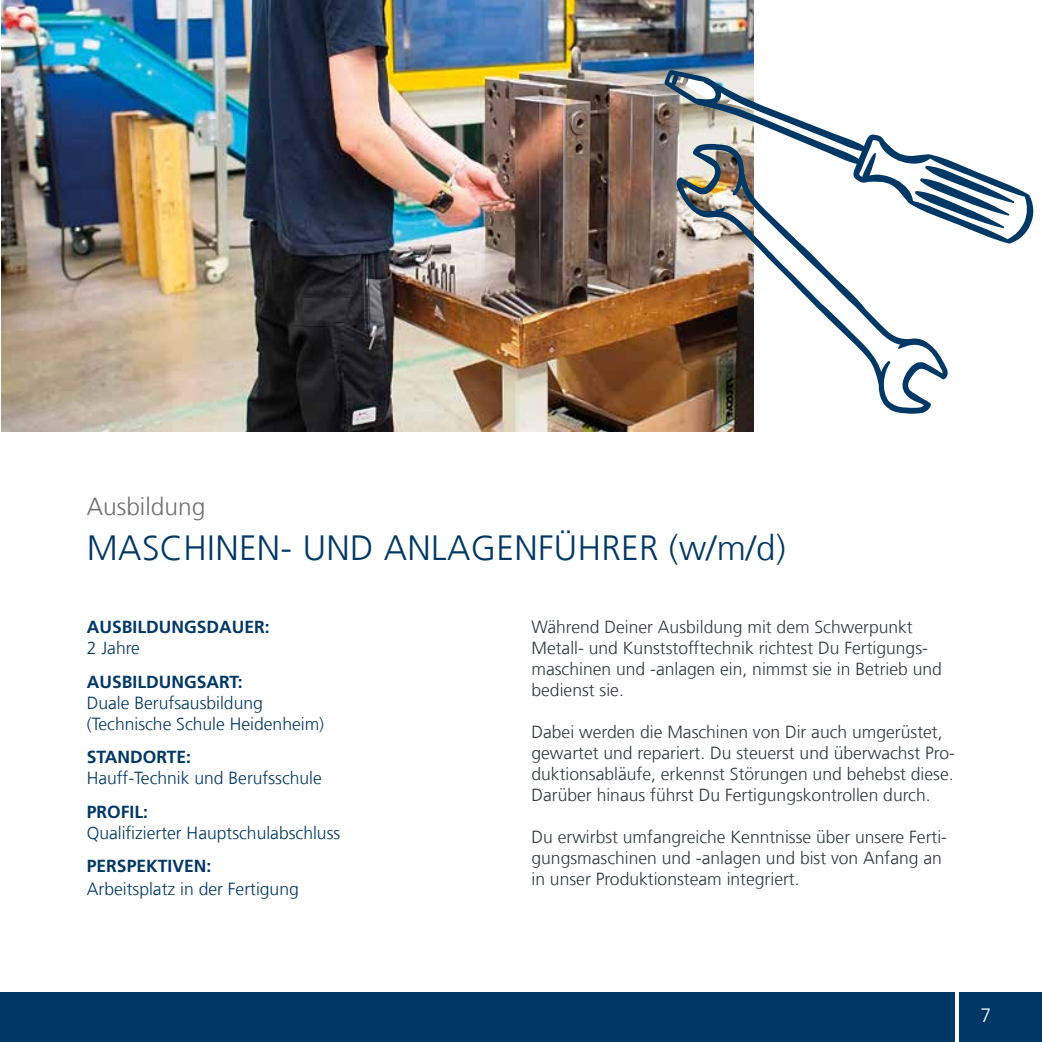
<style>
.page{position:relative;width:1042px;height:1042px;background:#fff}
.page>*{position:absolute;margin:0;border:0;box-sizing:border-box;transform-origin:0 0}
.t1{font:300 35px "Frutigerfor Hauff";letter-spacing:.01em;color:#003865}
.t2{font:300 24.5px "Frutigerfor Hauff";color:#706f6f}
.t3{font:300 19.25px "Frutigerfor Hauff";color:#fff}
.t4{font:300 17.5px/21px "Frutigerfor Hauff";color:#30383b}
.t5{font:300 17.5px/21px "Frutigerfor Hauff";color:#003865}
.t6{font:700 17.5px "Frutigerfor Hauff";color:#003865}
</style>
<div class="page">
<div style="left:0;top:992px;width:1042px;height:50px;background:#003865"></div>
<hr style="left:955px;top:977px;width:4px;height:65px;background:#fff">
<img style="left:1px;top:0;width:753px;height:432px">
<svg style="left:664px;top:70px;width:355px;height:174px"></svg>
<svg style="left:680px;top:75px;width:354px;height:164px"></svg>
<img style="left:675px;top:144px;width:273px;height:270px">
<h2 class="t2" style="left:87px;top:491px;width:120px">Ausbildung</h2>
<h1 class="t1" style="left:87px;top:526px;width:700px">MASCHINEN- UND ANLAGENFÜHRER (w/m/d)</h1>
<p class="t6" style="left:87px;top:616px;width:184px">AUSBILDUNGSDAUER:</p>
<p class="t5" style="left:87px;top:637px;width:55px">2 Jahre</p>
<p class="t6" style="left:87px;top:671px;width:157px">AUSBILDUNGSART:</p>
<p class="t5" style="left:87px;top:692px;width:239px">Duale Berufsausbildung (Technische Schule Heidenheim)</p>
<p class="t6" style="left:87px;top:746px;width:106px">STANDORTE:</p>
<p class="t5" style="left:87px;top:767px;width:237px">Hauff-Technik und Berufsschule</p>
<p class="t6" style="left:87px;top:801px;width:63px">PROFIL:</p>
<p class="t5" style="left:87px;top:822px;width:255px">Qualifizierter Hauptschulabschluss</p>
<p class="t6" style="left:87px;top:855px;width:126px">PERSPEKTIVEN:</p>
<p class="t5" style="left:87px;top:878px;width:213px">Arbeitsplatz in der Fertigung</p>
<p class="t4" style="left:531px;top:617px;width:412px">Während Deiner Ausbildung mit dem Schwerpunkt Metall- und Kunststofftechnik richtest Du Fertigungs&shy;maschinen und -anlagen ein, nimmst sie in Betrieb und bedienst sie.</p>
<p class="t4" style="left:531px;top:722px;width:425px">Dabei werden die Maschinen von Dir auch umgerüstet, gewartet und repariert. Du steuerst und überwachst Pro&shy;duktionsabläufe, erkennst Störungen und behebst diese.<br>Darüber hinaus führst Du Fertigungskontrollen durch.</p>
<p class="t4" style="left:531px;top:827px;width:417px">Du erwirbst umfangreiche Kenntnisse über unsere Ferti&shy;gungsmaschinen und -anlagen und bist von Anfang an in unser Produktionsteam integriert.</p>
<p class="t3" style="left:980px;top:1003px;width:12px">7</p>
</div>
